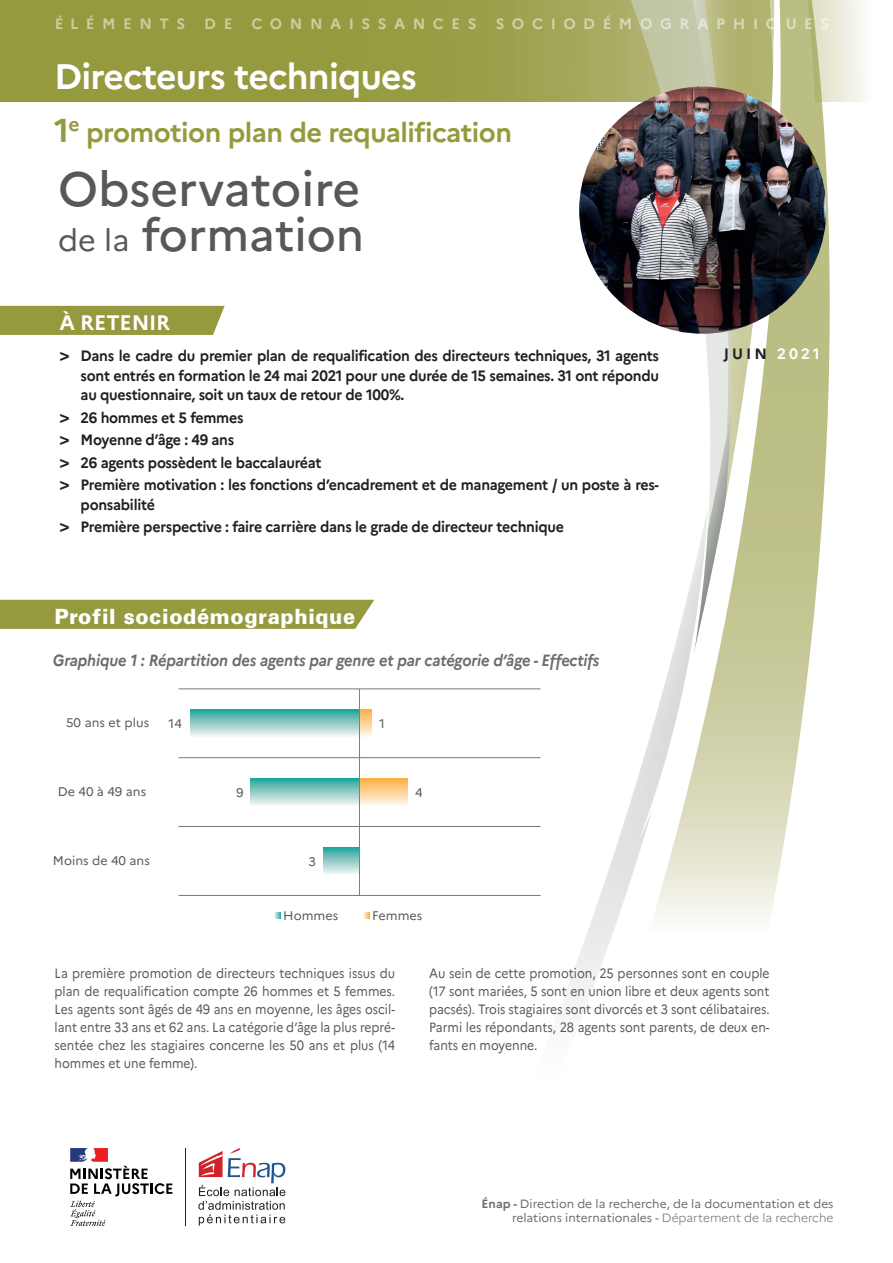
<style>
.page{position:relative;width:893px;height:1263px;background:#fff}
.page>*{position:absolute;margin:0;border:0;box-sizing:border-box;transform-origin:0 0}
.t1{font:500 48px "Marianne";color:#57585a}
.t2{font:500 45.75px "Marianne";color:#57585a}
.t3{font:700 35.4px "Marianne";letter-spacing:-.02em;color:#fff}
.t4{font:700 27px "Marianne";letter-spacing:-.02em;color:#959a3e}
.t5{font:900 21px "Univers";letter-spacing:.03em;color:#fff;scale:.95 1}
.t6{font:700 21px "Marianne";letter-spacing:-.01em;color:#fff}
.t7{font:italic 700 16.2px "Marianne";letter-spacing:-.01em;color:#6c6d70;scale:.93 1}
.t8{font:700 15px/22.5px "Marianne";letter-spacing:-.02em;color:#231f20;scale:.95 1}
.t9{font:700 15px "Marianne";letter-spacing:.5em;color:#fff}
.t10{font:700 15px "Marianne";letter-spacing:.2em;color:#231f20}
.t11{font:13.5px/18px "Marianne";color:#57585a;text-align:justify;scale:.9 1}
.t12{font:12.45px "Marianne";letter-spacing:.005em;color:#57585a}
.t13{font:12px/14.4px "Marianne";color:#6c6d70;text-align:right}
.s1{font-size:33px}
.s2{font-weight:400;font-size:30.45px}
.s3{font-size:18px}
.s4{color:#fff}
.s5{font-weight:700}
.s6{font-weight:300}
</style>
<div class="page">
<div style="left:0;top:600px;width:374px;height:29px;background:#959a3e"></div>
<div style="left:0;top:0;width:864px;height:101px;background:#959a3e"></div>
<svg style="left:469px;top:0;width:374px;height:759px"></svg>
<svg style="left:531px;top:0;width:300px;height:827px"></svg>
<svg style="left:70px;top:1148px;width:102px;height:78px"></svg>
<svg style="left:198px;top:1148px;width:87px;height:77px"></svg>
<hr style="left:185px;top:1148px;width:1px;height:78px;background:#231f20">
<div style="left:0;top:306px;width:225px;height:29px;background:#959a3e"></div>
<img style="left:579px;top:87px;width:247px;height:247px;border-radius:124px">
<svg style="left:179px;top:688px;width:362px;height:1px"></svg>
<svg style="left:179px;top:757px;width:362px;height:1px"></svg>
<svg style="left:179px;top:826px;width:362px;height:1px"></svg>
<svg style="left:179px;top:895px;width:362px;height:1px"></svg>
<div style="left:359px;top:778px;width:49px;height:28px;background:linear-gradient(to bottom,#fcae40,#fef7eb)"></div>
<svg style="left:360px;top:709px;width:12px;height:28px"></svg>
<svg style="left:323px;top:847px;width:36px;height:27px"></svg>
<svg style="left:251px;top:778px;width:108px;height:27px;background:#8acbc6"></svg>
<div style="left:191px;top:709px;width:168px;height:28px;background:linear-gradient(to bottom,#21a299,#f2f3f2)"></div>
<hr style="left:359px;top:689px;width:1px;height:206px;background:#7c7f80">
<svg style="left:274px;top:912px;width:6px;height:7px"></svg>
<svg style="left:363px;top:912px;width:6px;height:7px"></svg>
<p class="t9" style="left:54px;top:15px;width:133px">ÉLÉMENTS</p>
<p class="t9" style="left:204px;top:15px;width:30px">D E</p>
<p class="t9" style="left:251px;top:15px;width:227px">CONNAISSANCES</p>
<p class="t9" style="left:496px;top:15px;width:335px">SOCIODÉMOGRAPHIQUES</p>
<h3 class="t3" style="left:54px;top:55px;width:364px">Directeurs techniques</h3>
<h3 class="t4" style="left:54px;top:115px;width:459px"><span class="s1">1</span><sup>e</sup> promotion plan de requalification</h3>
<h1 class="t1" style="left:58px;top:159px;width:304px">Observatoire</h1>
<h2 class="t2" style="left:58px;top:207px;width:308px"><span class="s2">de la</span> formation</h2>
<h3 class="t6" style="left:59px;top:310px;width:112px">À RETENIR</h3>
<p class="t8" style="left:81px;top:346px;width:610px;line-height:19.5px;text-align:justify;text-indent:-21px"><span class="s3">&gt;</span> Dans le cadre du premier plan de requalification des directeurs techniques, 31 agents sont entrés en formation le 24 mai 2021 pour une durée de 15 semaines. 31 ont répondu au questionnaire, soit un taux de retour de 100%.</p>
<p class="t8" style="left:59px;top:406px;width:633px"><span class="s3">&gt;</span> 26 hommes et 5 femmes<br><span class="s3">&gt;</span> Moyenne d’âge : 49 ans<br><span class="s3">&gt;</span> 26 agents possèdent le baccalauréat<br><span class="s3">&gt;</span> Première motivation : les fonctions d’encadrement et de management / un poste à res-</p>
<p class="t8" style="left:59px;top:493px;width:533px;text-indent:21px">ponsabilité<br><span class="s3">&gt;</span> Première perspective : faire carrière dans le grade de directeur technique</p>
<h3 class="t5" style="left:55px;top:604px;width:318px">Profil sociodémographique</h3>
<p class="t7" style="left:53px;top:650px;width:589px">Graphique 1 : Répartition des agents par genre et par catégorie d’âge - Effectifs</p>
<p class="t12" style="left:66px;top:715px;width:85px">50 ans et plus</p>
<p class="t12" style="left:169px;top:716px;width:15px">14</p>
<p class="t12" style="left:379px;top:716px;width:7px">1</p>
<p class="t12" style="left:58px;top:784px;width:90px">De 40 à 49 ans</p>
<p class="t12" style="left:236px;top:785px;width:9px">9</p>
<p class="t12" style="left:415px;top:785px;width:9px">4</p>
<p class="t12" style="left:53px;top:853px;width:99px">Moins de 40 ans</p>
<p class="t12" style="left:309px;top:854px;width:9px">3</p>
<p class="t12" style="left:283px;top:907px;width:57px">Hommes</p>
<p class="t12" style="left:372px;top:907px;width:52px">Femmes</p>
<p class="t10" style="left:724px;top:345px;width:97px">JUIN <span class="s4">2021</span></p>
<p class="t11" style="left:55px;top:964px;width:380px">La première promotion de directeurs techniques issus du plan de requalification compte 26 hommes et 5 femmes.<br>Les agents sont âgés de 49 ans en moyenne, les âges oscil&shy;lant entre 33 ans et 62 ans. La catégorie d’âge la plus repré&shy;sentée chez les stagiaires concerne les 50 ans et plus (14 hommes et une femme).</p>
<p class="t11" style="left:429px;top:964px;width:380px">Au sein de cette promotion, 25 personnes sont en couple (17 sont mariées, 5 sont en union libre et deux agents sont pacsés). Trois stagiaires sont divorcés et 3 sont célibataires.<br>Parmi les répondants, 28 agents sont parents, de deux en&shy;fants en moyenne.</p>
<p class="t13" style="left:482px;top:1196px;width:353px"><span class="s5">Énap -</span> Direction de la recherche, de la documentation et des relations internationales - <span class="s6">Département de la recherche</span></p>
</div>
